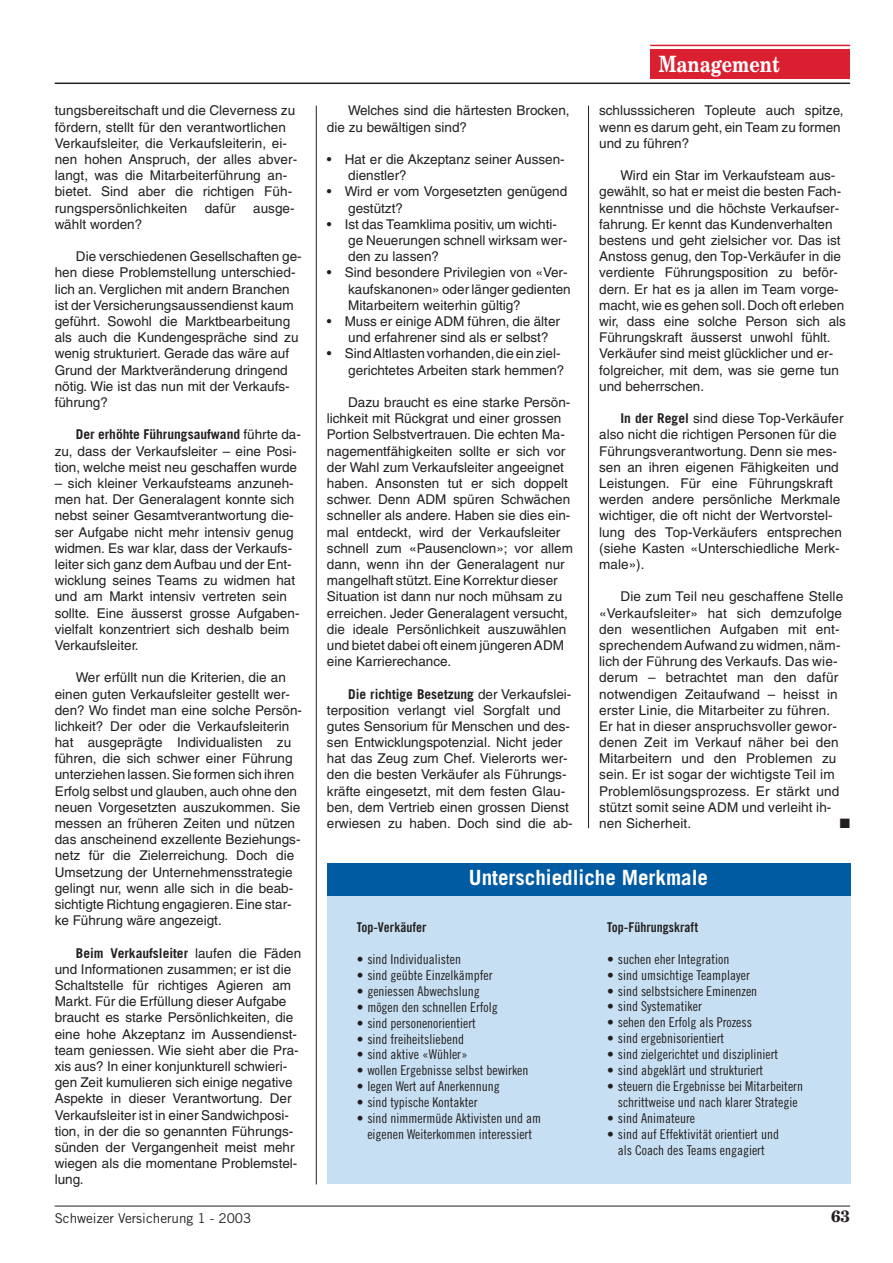
<style>
.page{position:relative;width:893px;height:1263px;background:#fff}
.page>*{position:absolute;margin:0;border:0;box-sizing:border-box;transform-origin:0 0}
.t1{font:700 22.5px "New Century Schlbk";color:#fff;scale:.8 1}
.t2{font:700 21px "Trade Gothic";color:#fff}
.t3{font:700 16.5px "New Century Schlbk";color:#231f1f}
.t4{font:13.5px/16.2px "Helvetica";color:#231f1f}
.t5{font:13.5px/15.9px "Trade Gothic Cond Eighteen";color:#231f1f;text-align:center}
.t6{font:700 13.5px "Trade Gothic";color:#231f1f}
.t7{font:13.5px "Trade Gothic Bold Cond Twenty";color:#231f1f}
.t8{font:13.5px "Trade Gothic";color:#231f1f}
.t9{font:13.5px "Zapf Dingbats";color:#231f1f}
.s1{font-family:"Helvetica";font-weight:400}
.s2{font-family:"Trade Gothic";font-weight:700}
</style>
<div class="page">
<div style="left:650px;top:49px;width:200px;height:30px;background:#da1f31"></div>
<hr style="left:55px;top:83px;width:795px;height:1px;background:#231f1f">
<hr style="left:650px;top:45px;width:200px;height:1px;background:#da1f31">
<hr style="left:55px;top:1206px;width:795px;height:1px;background:#231f1f">
<hr style="left:316px;top:106px;width:1px;height:1078px;background:#231f1f">
<hr style="left:588px;top:106px;width:1px;height:722px;background:#231f1f">
<div style="left:327px;top:893px;width:523px;height:291px;background:#c7dff3"></div>
<div style="left:327px;top:863px;width:523px;height:33px;background:#005ba3"></div>
<p class="t4" style="left:55px;top:104px;width:244px">tungsbereitschaft und die Cleverness zu fördern, stellt für den verantwortlichen Verkaufsleiter, die Verkaufsleiterin, ei&shy;nen hohen Anspruch, der alles abver&shy;langt, was die Mitarbeiterführung an&shy;bietet. Sind aber die richtigen Füh&shy;rungspersönlichkeiten</p>
<p class="t4" style="left:205px;top:201px;width:33px">dafür</p>
<p class="t4" style="left:253px;top:201px;width:43px">ausge-</p>
<p class="t4" style="left:55px;top:217px;width:89px">wählt worden?</p>
<p class="t4" style="left:55px;top:250px;width:248px;text-indent:21px">Die verschiedenen Gesellschaften ge&shy;hen diese Problemstellung unterschied&shy;lich an. Verglichen mit andern Branchen ist der Versicherungsaussendienst kaum geführt. Sowohl die Marktbearbeitung als auch die Kundengespräche sind zu wenig strukturiert. Gerade das wäre auf Grund der Marktveränderung dringend nötig. Wie ist das nun mit der Verkaufs&shy;führung?</p>
<p class="t6" style="left:76px;top:430px;width:226px">Der erhöhte Führungsaufwand <span class="s1">führte da-</span></p>
<p class="t4" style="left:55px;top:444px;width:244px">zu, dass der Verkaufsleiter – eine Posi&shy;tion, welche meist neu geschaffen wurde</p>
<p class="t4" style="left:55px;top:476px;width:246px">– sich kleiner Verkaufsteams anzuneh&shy;men hat. Der Generalagent konnte sich nebst seiner Gesamtverantwortung die&shy;ser Aufgabe nicht mehr intensiv genug widmen. Es war klar, dass der Verkaufs&shy;leiter sich ganz dem Aufbau und der Ent&shy;wicklung seines Teams zu widmen hat und am Markt intensiv vertreten sein sollte. Eine äusserst grosse Aufgaben&shy;vielfalt konzentriert sich deshalb beim Verkaufsleiter.</p>
<p class="t4" style="left:55px;top:671px;width:249px;text-indent:21px">Wer erfüllt nun die Kriterien, die an einen guten Verkaufsleiter gestellt wer&shy;den? Wo findet man eine solche Persön&shy;lichkeit? Der oder die Verkaufsleiterin hat ausgeprägte Individualisten zu führen, die sich schwer einer Führung unterziehen lassen.Sie formen sich ihren Erfolg selbst und glauben, auch ohne den neuen Vorgesetzten auszukommen. Sie messen an früheren Zeiten und nützen das anscheinend exzellente Beziehungs&shy;netz für die Zielerreichung. Doch die Umsetzung der Unternehmensstrategie gelingt nur, wenn alle sich in die beab&shy;sichtigte Richtung engagieren. Eine star&shy;ke Führung wäre angezeigt.</p>
<p class="t6" style="left:76px;top:948px;width:227px">Beim Verkaufsleiter <span class="s1">laufen die Fäden</span></p>
<p class="t4" style="left:55px;top:962px;width:245px">und Informationen zusammen; er ist die Schaltstelle für richtiges Agieren am Markt. Für die Erfüllung dieser Aufgabe braucht es starke Persönlichkeiten, die eine hohe Akzeptanz im Aussendienst&shy;team geniessen. Wie sieht aber die Pra&shy;xis aus? In einer konjunkturell schwieri&shy;gen Zeit kumulieren sich einige negative Aspekte in dieser Verantwortung. Der Verkaufsleiter ist in einer Sandwichposi&shy;tion, in der die so genannten Führungs&shy;sünden der Vergangenheit meist mehr wiegen als die momentane Problemstel&shy;lung.</p>
<p class="t4" style="left:327px;top:104px;width:244px;text-indent:21px">Welches sind die härtesten Brocken, die zu bewältigen sind?</p>
<p class="t4" style="left:348px;top:152px;width:218px;text-indent:-21px">• Hat er die Akzeptanz seiner Aussen&shy;dienstler?</p>
<p class="t4" style="left:348px;top:185px;width:220px;text-indent:-21px">• Wird er vom Vorgesetzten genügend gestützt?</p>
<p class="t4" style="left:348px;top:217px;width:220px;text-indent:-21px">• Ist das Teamklima positiv, um wichti&shy;ge Neuerungen schnell wirksam wer&shy;den zu lassen?</p>
<p class="t4" style="left:348px;top:266px;width:224px;text-indent:-21px">• Sind besondere Privilegien von «Ver&shy;kaufskanonen» oder länger gedienten<br>Mitarbeitern weiterhin gültig?</p>
<p class="t4" style="left:348px;top:314px;width:213px;text-indent:-21px">• Muss er einige ADM führen, die älter und erfahrener sind als er selbst?</p>
<p class="t4" style="left:327px;top:347px;width:239px;text-align:right">• Sind Altlasten vorhanden,die ein ziel&shy;gerichtetes Arbeiten stark hemmen?</p>
<p class="t4" style="left:327px;top:395px;width:247px;text-indent:21px">Dazu braucht es eine starke Persön&shy;lichkeit mit Rückgrat und einer grossen Portion Selbstvertrauen. Die echten Ma&shy;nagementfähigkeiten sollte er sich vor der Wahl zum Verkaufsleiter angeeignet haben. Ansonsten tut er sich doppelt schwer. Denn ADM spüren Schwächen schneller als andere. Haben sie dies ein&shy;mal entdeckt, wird der Verkaufsleiter schnell zum «Pausenclown»; vor allem dann, wenn ihn der Generalagent nur mangelhaft stützt.Eine Korrektur dieser Situation ist dann nur noch mühsam zu erreichen. Jeder Generalagent versucht, die ideale Persönlichkeit auszuwählen und bietet dabei oft einem jüngeren ADM eine Karrierechance.</p>
<p class="t6" style="left:348px;top:689px;width:225px">Die richtige Besetzung <span class="s1">der Verkaufslei-</span></p>
<p class="t4" style="left:327px;top:703px;width:247px">terposition verlangt viel Sorgfalt und gutes Sensorium für Menschen und des&shy;sen Entwicklungspotenzial. Nicht jeder hat das Zeug zum Chef. Vielerorts wer&shy;den die besten Verkäufer als Führungs&shy;kräfte eingesetzt, mit dem festen Glau&shy;ben, dem Vertrieb einen grossen Dienst erwiesen zu haben. Doch sind die ab-</p>
<h1 class="t1" style="left:658px;top:55px;width:153px">Management</h1>
<p class="t4" style="left:599px;top:104px;width:246px">schlusssicheren Topleute auch spitze, wenn es darum geht, ein Team zu formen und zu führen?</p>
<p class="t4" style="left:599px;top:169px;width:248px;text-indent:21px">Wird ein Star im Verkaufsteam aus&shy;gewählt, so hat er meist die besten Fach&shy;kenntnisse und die höchste Verkaufser&shy;fahrung. Er kennt das Kundenverhalten bestens und geht zielsicher vor. Das ist Anstoss genug, den Top-Verkäufer in die verdiente Führungsposition zu beför&shy;dern. Er hat es ja allen im Team vorge&shy;macht, wie es gehen soll. Doch oft erleben wir, dass eine solche Person sich als Führungskraft äusserst unwohl fühlt.<br>Verkäufer sind meist glücklicher und er&shy;folgreicher, mit dem, was sie gerne tun und beherrschen.</p>
<p class="t4" style="left:599px;top:412px;width:246px;text-indent:21px"><span class="s2">In der Regel</span> sind diese Top-Verkäufer also nicht die richtigen Personen für die Führungsverantwortung. Denn sie mes&shy;sen an ihren eigenen Fähigkeiten und Leistungen. Für eine Führungskraft werden andere persönliche Merkmale wichtiger, die oft nicht der Wertvorstel&shy;lung des Top-Verkäufers entsprechen (siehe Kasten «Unterschiedliche Merk&shy;male»).</p>
<p class="t4" style="left:599px;top:590px;width:245px;text-indent:21px">Die zum Teil neu geschaffene Stelle «Verkaufsleiter» hat sich demzufolge den wesentlichen Aufgaben mit ent&shy;sprechendem Aufwand zu widmen,näm&shy;lich der Führung des Verkaufs. Das wie&shy;derum – betrachtet man den dafür notwendigen Zeitaufwand – heisst in erster Linie, die Mitarbeiter zu führen.<br>Er hat in dieser anspruchsvoller gewor&shy;denen Zeit im Verkauf näher bei den Mitarbeitern und den Problemen zu sein. Er ist sogar der wichtigste Teil im Problemlösungsprozess. Er stärkt und stützt somit seine ADM und verleiht ih&shy;nen Sicherheit.</p>
<p class="t9" style="left:839px;top:817px;width:12px">■</p>
<h2 class="t2" style="left:469px;top:870px;width:241px">Unterschiedliche Merkmale</h2>
<p class="t7" style="left:357px;top:923px;width:71px">Top-Verkäufer</p>
<p class="t5" style="left:357px;top:952px;width:106px">• sind Individualisten</p>
<p class="t5" style="left:357px;top:968px;width:137px">• sind geübte Einzelkämpfer</p>
<p class="t5" style="left:357px;top:984px;width:125px">• geniessen Abwechslung</p>
<p class="t5" style="left:357px;top:1000px;width:143px">• mögen den schnellen Erfolg</p>
<p class="t5" style="left:357px;top:1016px;width:121px">• sind personenorientiert</p>
<p class="t5" style="left:357px;top:1032px;width:109px">• sind freiheitsliebend</p>
<p class="t5" style="left:357px;top:1048px;width:113px">• sind aktive «Wühler»</p>
<p class="t5" style="left:357px;top:1064px;width:173px">• wollen Ergebnisse selbst bewirken</p>
<p class="t5" style="left:357px;top:1080px;width:145px">• legen Wert auf Anerkennung</p>
<p class="t5" style="left:357px;top:1095px;width:122px">• sind typische Kontakter</p>
<p class="t5" style="left:357px;top:1111px;width:186px">• sind nimmermüde Aktivisten und am eigenen Weiterkommen interessiert</p>
<p class="t7" style="left:607px;top:922px;width:92px">Top-Führungskraft</p>
<p class="t5" style="left:607px;top:952px;width:124px">• suchen eher Integration</p>
<p class="t5" style="left:607px;top:968px;width:144px">• sind umsichtige Teamplayer</p>
<p class="t5" style="left:607px;top:984px;width:152px">• sind selbstsichere Eminenzen</p>
<p class="t5" style="left:607px;top:1000px;width:96px">• sind Systematiker</p>
<p class="t5" style="left:607px;top:1016px;width:146px">• sehen den Erfolg als Prozess</p>
<p class="t5" style="left:607px;top:1032px;width:119px">• sind ergebnisorientiert</p>
<p class="t5" style="left:607px;top:1047px;width:172px">• sind zielgerichtet und diszipliniert</p>
<p class="t5" style="left:607px;top:1063px;width:158px">• sind abgeklärt und strukturiert</p>
<p class="t5" style="left:607px;top:1079px;width:197px">• steuern die Ergebnisse bei Mitarbeitern schrittweise und nach klarer Strategie</p>
<p class="t5" style="left:607px;top:1111px;width:89px">• sind Animateure</p>
<p class="t5" style="left:607px;top:1127px;width:173px">• sind auf Effektivität orientiert und als Coach des Teams engagiert</p>
<p class="t8" style="left:55px;top:1213px;width:198px">Schweizer Versicherung 1 - 2003</p>
<p class="t3" style="left:831px;top:1210px;width:20px">63</p>
</div>
